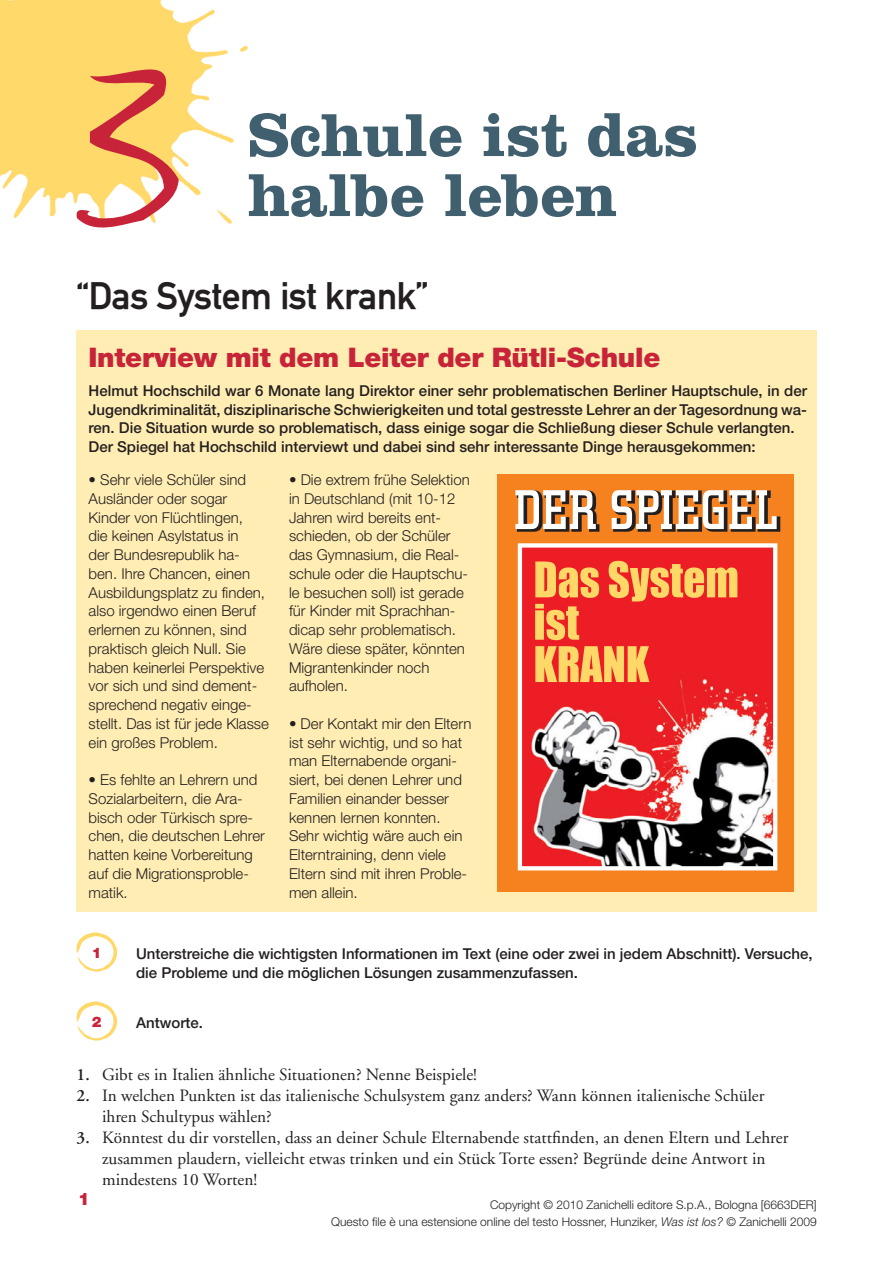
<style>
.page{position:relative;width:893px;height:1263px;background:#fff}
.page>*{position:absolute;margin:0;border:0;box-sizing:border-box;transform-origin:0 0}
.t1{font:700 63px/60px "Clarendon";letter-spacing:-.005em;color:#40606f}
.t2{font:500 37.5px "DINBYBLOS";letter-spacing:-.01em;color:#231f20}
.t3{font:900 27px "Helvetica Neue";letter-spacing:-.01em;color:#c82439}
.t4{font:17.25px/21px "Adobe Garamond";color:#231f20}
.t5{font:900 17.25px "Helvetica Neue";color:#c92439}
.t6{font:300 15px/18.8px "Helvetica Neue";color:#231f20}
.t7{font:500 15px/18.8px "Helvetica Neue";color:#231f20}
.t8{font:900 14.7px "Helvetica Neue";color:#c92439}
.t9{font:300 12px/16.5px "Helvetica Neue";color:#231f20;text-align:right}
.s1{font-weight:600}
.s2{font-style:italic}
</style>
<div class="page">
<img style="left:0;top:0;width:248px;height:224px">
<svg style="left:75px;top:48px;width:104px;height:180px;background:#f2b774"></svg>
<svg style="left:77px;top:933px;width:40px;height:39px"></svg>
<svg style="left:77px;top:1002px;width:40px;height:39px"></svg>
<div style="left:77px;top:330px;width:739px;height:581px;background:#ffedb3"></div>
<div style="left:497px;top:474px;width:297px;height:417px;background:#f5821f"></div>
<img style="left:522px;top:548px;width:250px;height:317px">
<div style="left:517px;top:543px;width:260px;height:327px;border:4px solid #fff"></div>
<svg style="left:515px;top:490px;width:85px;height:42px"></svg>
<svg style="left:611px;top:490px;width:169px;height:42px"></svg>
<svg style="left:535px;top:561px;width:202px;height:79px;background:#f25d3c"></svg>
<svg style="left:535px;top:646px;width:114px;height:36px;background:#faa957"></svg>
<h1 class="t1" style="left:248px;top:111px;width:452px">Schule ist das halbe leben</h1>
<h2 class="t2" style="left:77px;top:273px;width:353px">“Das System ist krank”</h2>
<h3 class="t3" style="left:89px;top:348px;width:573px">Interview mit dem Leiter der Rütli-Schule</h3>
<p class="t7" style="left:89px;top:383px;width:720px">Helmut Hochschild war 6 Monate lang Direktor einer sehr problematischen Berliner Hauptschule, in der Jugendkriminalität, disziplinarische Schwierigkeiten und total gestresste Lehrer an der Tagesordnung wa&shy;ren. Die Situation wurde so problematisch, dass einige sogar die Schließung dieser Schule verlangten.<br>Der Spiegel hat Hochschild interviewt und dabei sind sehr interessante Dinge herausgekommen:</p>
<p class="t6" style="left:89px;top:472px;width:182px">• Sehr viele Schüler sind<br>Ausländer oder sogar<br>Kinder von Flüchtlingen,<br>die keinen Asylstatus in<br>der Bundesrepublik ha&shy;ben. Ihre Chancen, einen<br>Ausbildungsplatz zu finden, also irgendwo einen Beruf erlernen zu können, sind praktisch gleich Null. Sie haben keinerlei Perspektive vor sich und sind dement&shy;sprechend negativ einge&shy;stellt. Das ist für jede Klasse ein großes Problem.</p>
<p class="t6" style="left:89px;top:772px;width:178px">• Es fehlte an Lehrern und<br>Sozialarbeitern, die Ara&shy;bisch oder Türkisch spre&shy;chen, die deutschen Lehrer hatten keine Vorbereitung auf die Migrationsproble&shy;matik.</p>
<p class="t6" style="left:289px;top:472px;width:182px">• Die extrem frühe Selektion in Deutschland (mit 10-12<br>Jahren wird bereits ent&shy;schieden, ob der Schüler das Gymnasium, die Real&shy;schule oder die Hauptschu&shy;le besuchen soll) ist gerade für Kinder mit Sprachhan&shy;dicap sehr problematisch.<br>Wäre diese später, könnten<br>Migrantenkinder noch aufholen.</p>
<p class="t6" style="left:289px;top:715px;width:184px">• Der Kontakt mir den Eltern ist sehr wichtig, und so hat man Elternabende organi&shy;siert, bei denen Lehrer und<br>Familien einander besser kennen lernen konnten.<br>Sehr wichtig wäre auch ein<br>Elterntraining, denn viele<br>Eltern sind mit ihren Proble&shy;men allein.</p>
<p class="t8" style="left:92px;top:948px;width:11px">1</p>
<p class="t7" style="left:136px;top:945px;width:678px">Unterstreiche die wichtigsten Informationen im Text (eine oder zwei in jedem Abschnitt). Versuche, die Probleme und die möglichen Lösungen zusammenzufassen.</p>
<p class="t8" style="left:92px;top:1017px;width:11px">2</p>
<p class="t7" style="left:136px;top:1014px;width:68px">Antworte.</p>
<p class="t4" style="left:77px;top:1066px;width:402px"><span class="s1">1.</span> Gibt es in Italien ähnliche Situationen? Nenne Beispiele!</p>
<p class="t4" style="left:102px;top:1087px;width:664px;text-indent:-26px"><span class="s1">2.</span> In welchen Punkten ist das italienische Schulsystem ganz anders? Wann können italienische Schüler ihren Schultypus wählen?</p>
<p class="t4" style="left:102px;top:1129px;width:687px;text-indent:-26px"><span class="s1">3.</span> Könntest du dir vorstellen, dass an deiner Schule Elternabende stattfinden, an denen Eltern und Lehrer zusammen plaudern, vielleicht etwas trinken und ein Stück Torte essen? Begründe deine Antwort in mindestens 10 Worten!</p>
<p class="t5" style="left:78px;top:1193px;width:13px">1</p>
<p class="t9" style="left:331px;top:1198px;width:487px">Copyright © 2010 Zanichelli editore S.p.A., Bologna [6663DER]<br>Questo file è una estensione online del testo Hossner, Hunziker, <span class="s2">Was ist los?</span> © Zanichelli 2009</p>
</div>
